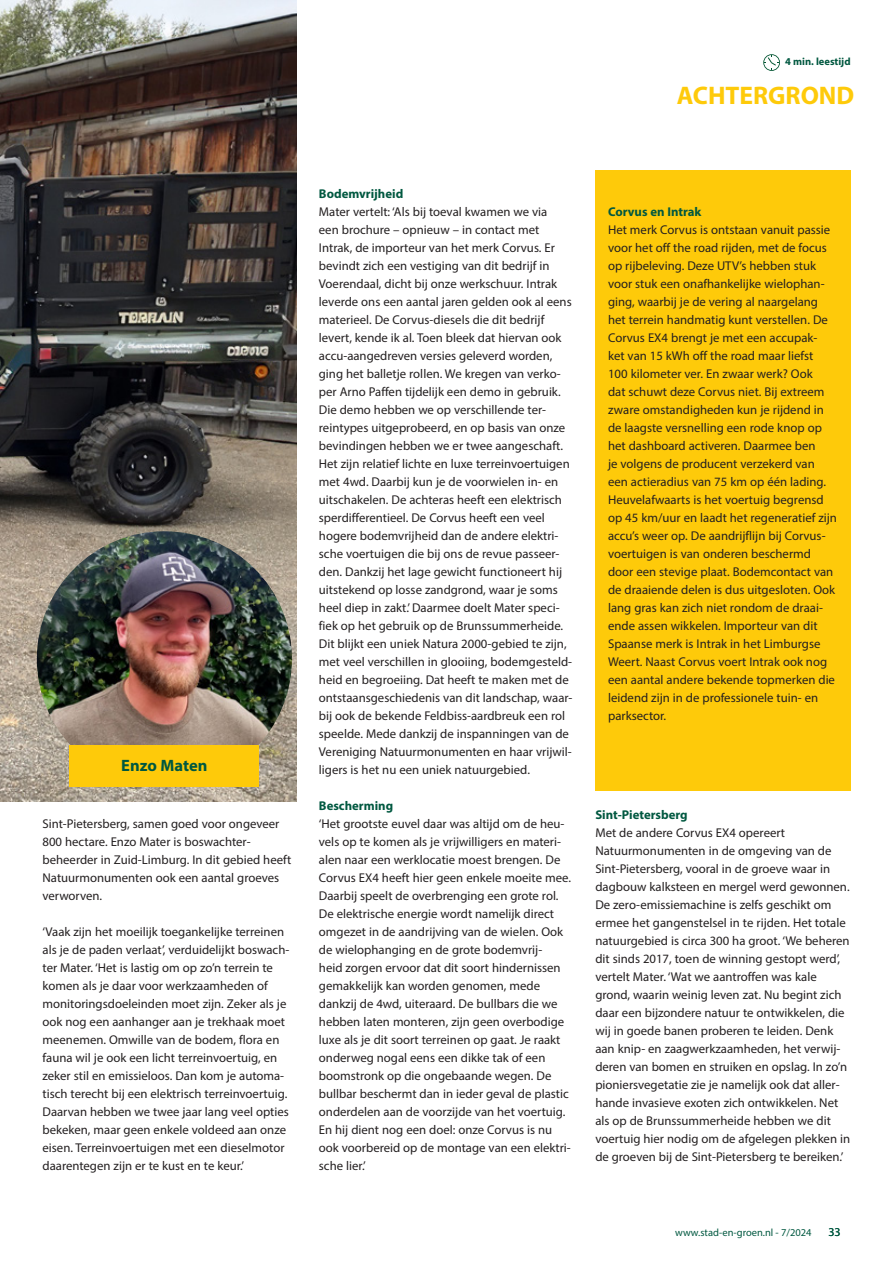
<style>
.page{position:relative;width:893px;height:1263px;background:#fff}
.page>*{position:absolute;margin:0;border:0;box-sizing:border-box;transform-origin:0 0}
.t1{font:700 25.5px "Myriad Pro";color:#feca0a}
.t2{font:700 16.5px "Myriad Pro";color:#005840}
.t3{font:12.75px/18px "Myriad Pro";color:#231f20}
.t4{font:700 12.75px "Myriad Pro";color:#005840}
.t5{font:12px "Myriad Pro";color:#005840}
.t6{font:10.5px "Myriad Pro";color:#005840}
.t7{font:700 10.5px "Myriad Pro";color:#005840}
</style>
<div class="page">
<img style="left:0;top:0;width:296px;height:802px">
<div style="left:595px;top:170px;width:255px;height:621px;background:#feca0a"></div>
<img style="left:37px;top:531px;width:255px;height:255px;border-radius:128px">
<div style="left:70px;top:746px;width:189px;height:41px;background:#feca0a"></div>
<svg style="left:763px;top:54px;width:17px;height:17px"></svg>
<p class="t7" style="left:785px;top:55px;width:67px">4 min. leestijd</p>
<h1 class="t1" style="left:677px;top:79px;width:179px">ACHTERGROND</h1>
<p class="t2" style="left:121px;top:754px;width:88px">Enzo Maten</p>
<p class="t3" style="left:43px;top:815px;width:250px">Sint-Pietersberg, samen goed voor ongeveer 800 hectare. Enzo Mater is boswachter&shy;beheerder in Zuid-Limburg. In dit gebied heeft Natuurmonumenten ook een aantal groeves verworven.</p>
<p class="t3" style="left:43px;top:923px;width:248px">‘Vaak zijn het moeilijk toegankelijke terreinen als je de paden verlaat’, verduidelijkt boswach&shy;ter Mater. ‘Het is lastig om op zo’n terrein te komen als je daar voor werkzaamheden of monitoringsdoeleinden moet zijn. Zeker als je ook nog een aanhanger aan je trekhaak moet meenemen. Omwille van de bodem, flora en fauna wil je ook een licht terreinvoertuig, en zeker stil en emissieloos. Dan kom je automa&shy;tisch terecht bij een elektrisch terreinvoertuig.<br>Daarvan hebben we twee jaar lang veel opties bekeken, maar geen enkele voldeed aan onze eisen. Terreinvoertuigen met een dieselmotor daarentegen zijn er te kust en te keur.’</p>
<p class="t4" style="left:319px;top:185px;width:86px">Bodemvrijheid</p>
<p class="t3" style="left:319px;top:203px;width:255px">Mater vertelt: ‘Als bij toeval kwamen we via<br>een brochure – opnieuw – in contact met Intrak, de importeur van het merk Corvus. Er bevindt zich een vestiging van dit bedrijf in Voerendaal, dicht bij onze werkschuur. Intrak leverde ons een aantal jaren gelden ook al eens materieel. De Corvus-diesels die dit bedrijf levert, kende ik al. Toen bleek dat hiervan ook accu-aangedreven versies geleverd worden, ging het balletje rollen. We kregen van verko&shy;per Arno Paffen tijdelijk een demo in gebruik.<br>Die demo hebben we op verschillende ter&shy;reintypes uitgeprobeerd, en op basis van onze bevindingen hebben we er twee aangeschaft.<br>Het zijn relatief lichte en luxe terreinvoertuigen met 4wd. Daarbij kun je de voorwielen in- en uitschakelen. De achteras heeft een elektrisch sperdifferentieel. De Corvus heeft een veel hogere bodemvrijheid dan de andere elektri&shy;sche voertuigen die bij ons de revue passeer&shy;den. Dankzij het lage gewicht functioneert hij uitstekend op losse zandgrond, waar je soms heel diep in zakt.’ Daarmee doelt Mater speci&shy;fiek op het gebruik op de Brunssummerheide.<br>Dit blijkt een uniek Natura 2000-gebied te zijn, met veel verschillen in glooiing, bodemgesteld&shy;heid en begroeiing. Dat heeft te maken met de ontstaansgeschiedenis van dit landschap, waar&shy;bij ook de bekende Feldbiss-aardbreuk een rol speelde. Mede dankzij de inspanningen van de Vereniging Natuurmonumenten en haar vrijwil&shy;ligers is het nu een uniek natuurgebied.</p>
<p class="t4" style="left:319px;top:798px;width:76px">Bescherming</p>
<p class="t3" style="left:319px;top:815px;width:254px">‘Het grootste euvel daar was altijd om de heu&shy;vels op te komen als je vrijwilligers en materi&shy;alen naar een werklocatie moest brengen. De Corvus EX4 heeft hier geen enkele moeite mee.<br>Daarbij speelt de overbrenging een grote rol.<br>De elektrische energie wordt namelijk direct omgezet in de aandrijving van de wielen. Ook de wielophanging en de grote bodemvrij-<br>heid zorgen ervoor dat dit soort hindernissen gemakkelijk kan worden genomen, mede dankzij de 4wd, uiteraard. De bullbars die we hebben laten monteren, zijn geen overbodige luxe als je dit soort terreinen op gaat. Je raakt onderweg nogal eens een dikke tak of een boomstronk op die ongebaande wegen. De bullbar beschermt dan in ieder geval de plastic onderdelen aan de voorzijde van het voertuig.<br>En hij dient nog een doel: onze Corvus is nu ook voorbereid op de montage van een elektri&shy;sche lier.’</p>
<p class="t4" style="left:608px;top:203px;width:95px">Corvus en Intrak</p>
<p class="t3" style="left:608px;top:221px;width:230px">Het merk Corvus is ontstaan vanuit passie voor het off the road rijden, met de focus op rijbeleving. Deze UTV’s hebben stuk voor stuk een onafhankelijke wielophan&shy;ging, waarbij je de vering al naargelang het terrein handmatig kunt verstellen. De Corvus EX4 brengt je met een accupak&shy;ket van 15 kWh off the road maar liefst<br>100 kilometer ver. En zwaar werk? Ook<br>dat schuwt deze Corvus niet. Bij extreem zware omstandigheden kun je rijdend in de laagste versnelling een rode knop op het dashboard activeren. Daarmee ben<br>je volgens de producent verzekerd van een actieradius van 75 km op één lading.<br>Heuvelafwaarts is het voertuig begrensd op 45 km/uur en laadt het regeneratief zijn accu’s weer op. De aandrijflijn bij Corvus&shy;voertuigen is van onderen beschermd door een stevige plaat. Bodemcontact van de draaiende delen is dus uitgesloten. Ook lang gras kan zich niet rondom de draai&shy;ende assen wikkelen. Importeur van dit Spaanse merk is Intrak in het Limburgse Weert. Naast Corvus voert Intrak ook nog een aantal andere bekende topmerken die leidend zijn in de professionele tuin- en parksector.</p>
<p class="t4" style="left:595px;top:807px;width:94px">Sint-Pietersberg</p>
<p class="t3" style="left:595px;top:824px;width:256px">Met de andere Corvus EX4 opereert Natuurmonumenten in de omgeving van de Sint-Pietersberg, vooral in de groeve waar in dagbouw kalksteen en mergel werd gewonnen.<br>De zero-emissiemachine is zelfs geschikt om ermee het gangenstelsel in te rijden. Het totale natuurgebied is circa 300 ha groot. ‘We beheren dit sinds 2017, toen de winning gestopt werd’, vertelt Mater. ‘Wat we aantroffen was kale grond, waarin weinig leven zat. Nu begint zich daar een bijzondere natuur te ontwikkelen, die wij in goede banen proberen te leiden. Denk aan knip- en zaagwerkzaamheden, het verwij&shy;deren van bomen en struiken en opslag. In zo’n pioniersvegetatie zie je namelijk ook dat aller&shy;hande invasieve exoten zich ontwikkelen. Net als op de Brunssummerheide hebben we dit voertuig hier nodig om de afgelegen plekken in de groeven bij de Sint-Pietersberg te bereiken.’</p>
<p class="t6" style="left:675px;top:1226px;width:138px">www.stad-en-groen.nl - 7/2024</p>
<p class="t5" style="left:828px;top:1224px;width:14px">33</p>
</div>
